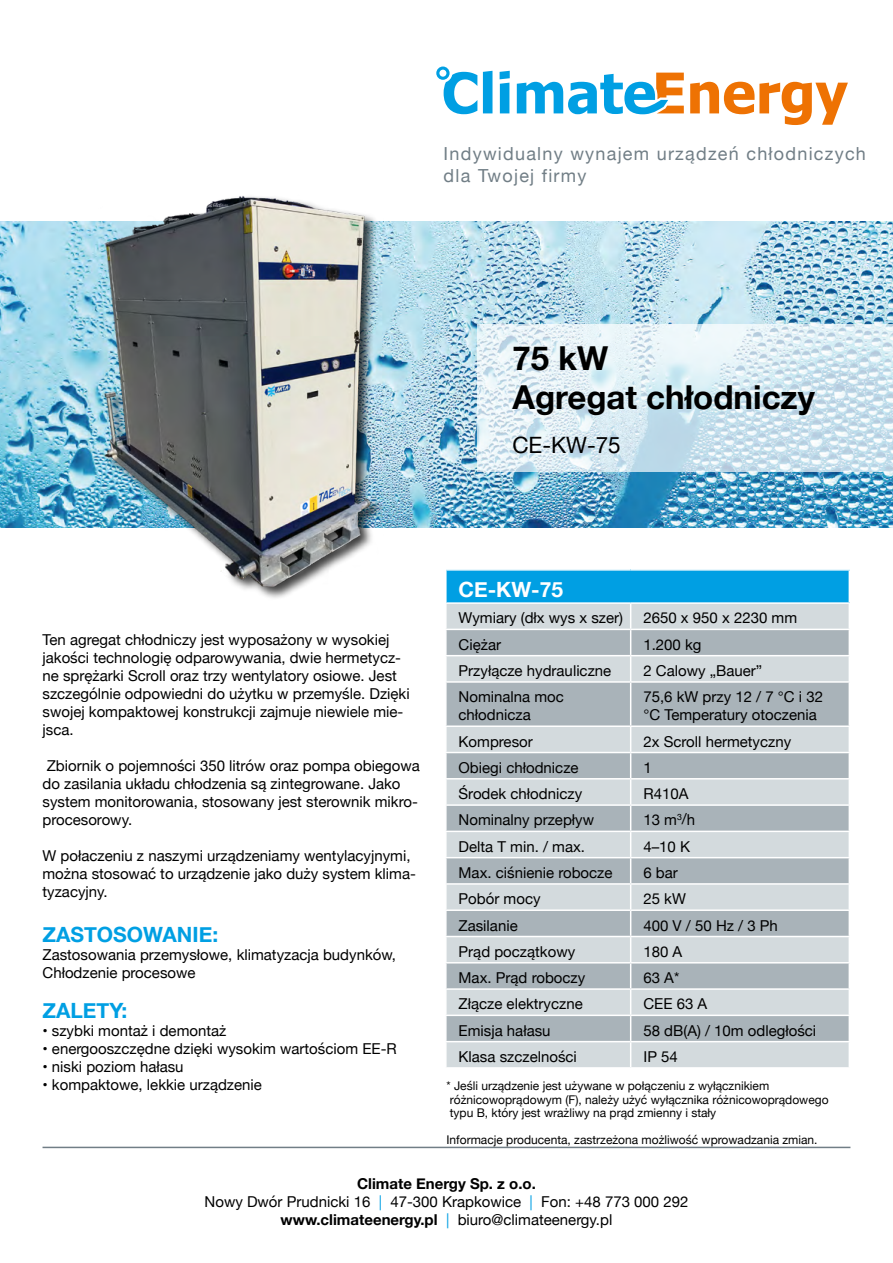
<style>
.page{position:relative;width:893px;height:1263px;background:#fff}
.page>*{position:absolute;margin:0;border:0;box-sizing:border-box;transform-origin:0 0}
.t1{font:700 33px/39.6px "Helvetica Neue";color:#000}
.t2{font:22.5px "Helvetica Neue";color:#000}
.t3{font:700 21px "Helvetica Neue";color:#009fe3}
.t4{font:700 21px "Helvetica Neue";color:#fff}
.t5{font:18px/21.6px "Helvetica Neue";letter-spacing:.07em;color:#717e86}
.t6{font:15px/18px "Helvetica Neue";color:#000}
.t7{font:12px/13.5px "Helvetica Neue";color:#000}
.s1{font-weight:700}
.s2{color:#009fe3}
</style>
<div class="page">
<img style="left:0;top:221px;width:893px;height:306px">
<hr style="left:43px;top:1147px;width:807px;height:1px;background:#717e86">
<div style="left:446px;top:570px;width:403px;height:33px;background:#009fe3"></div>
<div style="left:447px;top:604px;width:402px;height:463px;background:#d3dadd"></div>
<svg style="left:447px;top:630px;width:402px;height:411px;background:#bcc5c9"></svg>
<hr style="left:445px;top:569px;width:186px;height:2px;background:#fff">
<hr style="left:631px;top:569px;width:219px;height:2px;background:#fff">
<hr style="left:445px;top:602px;width:186px;height:2px;background:#fff">
<hr style="left:631px;top:602px;width:219px;height:2px;background:#fff">
<hr style="left:445px;top:629px;width:186px;height:1px;background:#fff">
<hr style="left:631px;top:629px;width:219px;height:1px;background:#fff">
<hr style="left:445px;top:655px;width:186px;height:1px;background:#fff">
<hr style="left:631px;top:655px;width:219px;height:1px;background:#fff">
<svg style="left:630px;top:604px;width:1px;height:77px"></svg>
<hr style="left:445px;top:681px;width:186px;height:2px;background:#fff">
<hr style="left:631px;top:681px;width:219px;height:2px;background:#fff">
<hr style="left:630px;top:683px;width:1px;height:42px;background:#fff">
<hr style="left:445px;top:725px;width:186px;height:2px;background:#fff">
<hr style="left:631px;top:725px;width:219px;height:2px;background:#fff">
<hr style="left:445px;top:752px;width:186px;height:1px;background:#fff">
<hr style="left:631px;top:752px;width:219px;height:1px;background:#fff">
<hr style="left:445px;top:778px;width:186px;height:1px;background:#fff">
<hr style="left:631px;top:778px;width:219px;height:1px;background:#fff">
<hr style="left:445px;top:804px;width:186px;height:2px;background:#fff">
<hr style="left:631px;top:804px;width:219px;height:2px;background:#fff">
<hr style="left:445px;top:831px;width:186px;height:1px;background:#fff">
<hr style="left:631px;top:831px;width:219px;height:1px;background:#fff">
<hr style="left:445px;top:857px;width:186px;height:1px;background:#fff">
<hr style="left:631px;top:857px;width:219px;height:1px;background:#fff">
<hr style="left:445px;top:883px;width:186px;height:2px;background:#fff">
<hr style="left:631px;top:883px;width:219px;height:2px;background:#fff">
<hr style="left:445px;top:909px;width:186px;height:2px;background:#fff">
<hr style="left:631px;top:909px;width:219px;height:2px;background:#fff">
<hr style="left:445px;top:936px;width:186px;height:1px;background:#fff">
<hr style="left:631px;top:936px;width:219px;height:1px;background:#fff">
<hr style="left:445px;top:962px;width:186px;height:1px;background:#fff">
<hr style="left:631px;top:962px;width:219px;height:1px;background:#fff">
<hr style="left:445px;top:988px;width:186px;height:2px;background:#fff">
<hr style="left:631px;top:988px;width:219px;height:2px;background:#fff">
<hr style="left:445px;top:1014px;width:186px;height:2px;background:#fff">
<hr style="left:631px;top:1014px;width:219px;height:2px;background:#fff">
<hr style="left:445px;top:1041px;width:186px;height:1px;background:#fff">
<hr style="left:631px;top:1041px;width:219px;height:1px;background:#fff">
<svg style="left:630px;top:727px;width:1px;height:340px"></svg>
<svg style="left:478px;top:324px;width:415px;height:148px"></svg>
<img style="left:99px;top:196px;width:362px;height:439px">
<svg style="left:500px;top:71px;width:10px;height:42px"></svg>
<svg style="left:483px;top:71px;width:9px;height:42px"></svg>
<svg style="left:690px;top:82px;width:158px;height:43px"></svg>
<svg style="left:517px;top:73px;width:167px;height:41px"></svg>
<svg style="left:436px;top:67px;width:41px;height:47px"></svg>
<p class="t5" style="left:444px;top:144px;width:424px">Indywidualny wynajem urządzeń chłodniczych dla Twojej firmy</p>
<h1 class="t1" style="left:512px;top:339px;width:304px">75 kW<br>Agregat chłodniczy</h1>
<h2 class="t2" style="left:512px;top:429px;width:110px">CE-KW-75</h2>
<p class="t6" style="left:43px;top:631px;width:369px">Ten agregat chłodniczy jest wyposażony w wysokiej jakości technologię odparowywania, dwie hermetycz&shy;ne sprężarki Scroll oraz trzy wentylatory osiowe. Jest szczególnie odpowiedni do użytku w przemyśle. Dzięki swojej kompaktowej konstrukcji zajmuje niewiele mie&shy;jsca.</p>
<p class="t6" style="left:43px;top:757px;width:379px">Zbiornik o pojemności 350 litrów oraz pompa obiegowa do zasilania układu chłodzenia są zintegrowane. Jako system monitorowania, stosowany jest sterownik mikro&shy;procesorowy.</p>
<p class="t6" style="left:43px;top:847px;width:375px">W połaczeniu z naszymi urządzeniamy wentylacyjnymi, można stosować to urządzenie jako duży system klima&shy;tyzacyjny.</p>
<h3 class="t3" style="left:43px;top:918px;width:177px">ZASTOSOWANIE:</h3>
<p class="t6" style="left:43px;top:946px;width:355px">Zastosowania przemysłowe, klimatyzacja budynków,<br>Chłodzenie procesowe</p>
<h3 class="t3" style="left:43px;top:994px;width:86px">ZALETY:</h3>
<p class="t6" style="left:43px;top:1023px;width:185px">• szybki montaż i demontaż</p>
<p class="t6" style="left:43px;top:1041px;width:356px">• energooszczędne dzięki wysokim wartościom EE-R</p>
<p class="t6" style="left:43px;top:1059px;width:143px">• niski poziom hałasu</p>
<p class="t6" style="left:43px;top:1077px;width:221px">• kompaktowe, lekkie urządzenie</p>
<h3 class="t4" style="left:459px;top:573px;width:106px">CE-KW-75</h3>
<p class="t6" style="left:459px;top:610px;width:166px">Wymiary (dłx wys x szer)</p>
<p class="t6" style="left:643px;top:610px;width:155px">2650 x 950 x 2230 mm</p>
<p class="t6" style="left:459px;top:636px;width:44px">Ciężar</p>
<p class="t6" style="left:643px;top:636px;width:60px">1.200 kg</p>
<p class="t6" style="left:459px;top:662px;width:154px">Przyłącze hydrauliczne</p>
<p class="t6" style="left:643px;top:662px;width:120px">2 Calowy „Bauer”</p>
<p class="t6" style="left:459px;top:689px;width:107px">Nominalna moc chłodnicza</p>
<p class="t6" style="left:643px;top:689px;width:181px">75,6 kW przy 12 / 7 °C i 32 °C Temperatury otoczenia</p>
<p class="t6" style="left:459px;top:733px;width:76px">Kompresor</p>
<p class="t6" style="left:643px;top:733px;width:149px">2x Scroll hermetyczny</p>
<p class="t6" style="left:459px;top:759px;width:121px">Obiegi chłodnicze</p>
<p class="t6" style="left:643px;top:759px;width:10px">1</p>
<p class="t6" style="left:459px;top:786px;width:125px">Środek chłodniczy</p>
<p class="t6" style="left:643px;top:786px;width:47px">R410A</p>
<p class="t6" style="left:459px;top:812px;width:137px">Nominalny przepływ</p>
<p class="t6" style="left:643px;top:812px;width:53px">13 m<sup>3</sup>/h</p>
<p class="t6" style="left:459px;top:838px;width:128px">Delta T min. / max.</p>
<p class="t6" style="left:643px;top:838px;width:48px">4–10 K</p>
<p class="t6" style="left:459px;top:864px;width:155px">Max. ciśnienie robocze</p>
<p class="t6" style="left:643px;top:864px;width:36px">6 bar</p>
<p class="t6" style="left:459px;top:891px;width:83px">Pobór mocy</p>
<p class="t6" style="left:643px;top:891px;width:44px">25 kW</p>
<p class="t6" style="left:459px;top:917px;width:61px">Zasilanie</p>
<p class="t6" style="left:643px;top:917px;width:136px">400 V / 50 Hz / 3 Ph</p>
<p class="t6" style="left:459px;top:943px;width:118px">Prąd początkowy</p>
<p class="t6" style="left:643px;top:943px;width:40px">180 A</p>
<p class="t6" style="left:459px;top:969px;width:128px">Max. Prąd roboczy</p>
<p class="t6" style="left:643px;top:969px;width:37px">63 A*</p>
<p class="t6" style="left:459px;top:996px;width:126px">Złącze elektryczne</p>
<p class="t6" style="left:643px;top:996px;width:65px">CEE 63 A</p>
<p class="t6" style="left:459px;top:1022px;width:93px">Emisja hałasu</p>
<p class="t6" style="left:643px;top:1022px;width:174px">58 dB(A) / 10m odległości</p>
<p class="t6" style="left:459px;top:1048px;width:120px">Klasa szczelności</p>
<p class="t6" style="left:643px;top:1048px;width:36px">IP 54</p>
<p class="t7" style="left:446px;top:1080px;width:384px">* Jeśli urządzenie jest używane w połączeniu z wyłącznikiem różnicowoprądowym (F), należy użyć wyłącznika różnicowoprądowego typu B, który jest wrażliwy na prąd zmienny i stały</p>
<p class="t7" style="left:446px;top:1134px;width:373px">Informacje producenta, zastrzeżona możliwość wprowadzania zmian.</p>
<p class="t6" style="left:205px;top:1175px;width:485px;text-align:center"><span class="s1">Climate Energy Sp. z o.o.<br></span>Nowy Dwór Prudnicki 16 <span class="s2">|</span> 47-300 Krapkowice <span class="s2">|</span> Fon: +48 773 000 292 <span class="s1">www.climateenergy.pl</span> <span class="s2">|</span> biuro@climateenergy.pl</p>
</div>
